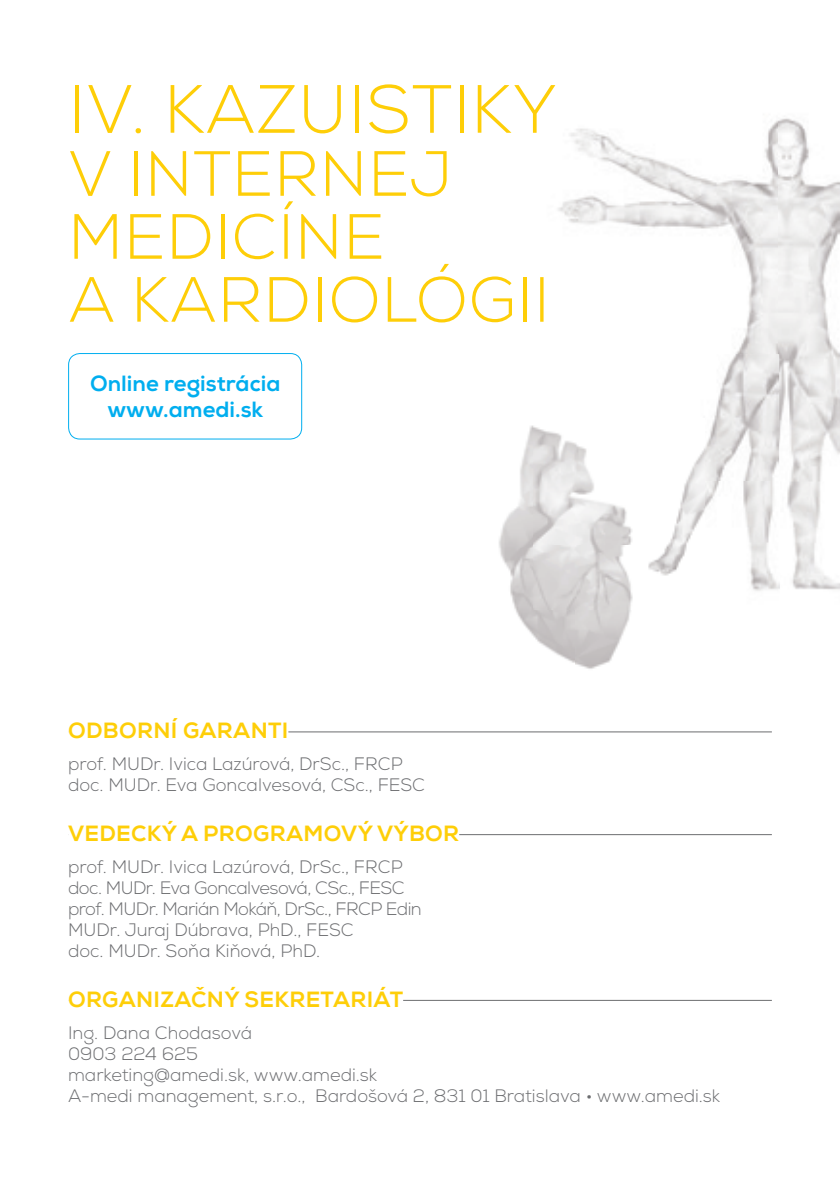
<style>
.page{position:relative;width:840px;height:1191px;background:#fff}
.page>*{position:absolute;margin:0;border:0;box-sizing:border-box;transform-origin:0 0}
.t1{font:300 68.2px "Nexa";letter-spacing:.015em;color:#fece08}
.t2{font:300 63.8px/63px "Nexa";letter-spacing:.015em;color:#fece08}
.t3{font:800 22px "Nexa";letter-spacing:.015em;color:#fece08}
.t4{font:800 22px/26.4px "Nexa";color:#00aeef;text-align:center}
.t5{font:300 18px/21px "Nexa";color:#6c6d70}
.t6{font:300 18px/21px "Nexa";letter-spacing:-.025em;color:#6c6d70}
</style>
<div class="page">
<hr style="left:68px;top:731px;width:703px;height:1px;background:#6c6d70">
<div style="left:68px;top:721px;width:220px;height:16px;background:#fff"></div>
<hr style="left:68px;top:834px;width:703px;height:1px;background:#6c6d70">
<div style="left:68px;top:823px;width:391px;height:16px;background:#fff"></div>
<hr style="left:68px;top:1000px;width:703px;height:1px;background:#6c6d70">
<div style="left:68px;top:989px;width:335px;height:16px;background:#fff"></div>
<img style="left:499px;top:425px;width:34px;height:123px">
<img style="left:499px;top:548px;width:75px;height:115px">
<img style="left:574px;top:609px;width:57px;height:60px">
<img style="left:543px;top:120px;width:235px;height:362px">
<img style="left:778px;top:118px;width:61px;height:472px">
<img style="left:704px;top:482px;width:74px;height:109px">
<img style="left:533px;top:99px;width:24px;height:34px">
<img style="left:540px;top:277px;width:3px;height:45px">
<img style="left:533px;top:418px;width:171px;height:191px">
<div style="left:68px;top:353px;width:234px;height:86px;border:1px solid #00aeef;border-radius:11px"></div>
<h1 class="t1" style="left:68px;top:69px;width:490px">IV. KAZUISTIKY</h1>
<h2 class="t2" style="left:68px;top:144px;width:483px">V INTERNEJ<br>MEDICÍNE<br>A KARDIOLÓGII</h2>
<p class="t4" style="left:90px;top:370px;width:192px">Online registrácia www.amedi.sk</p>
<p class="t3" style="left:68px;top:717px;width:222px">ODBORNÍ GARANTI</p>
<p class="t5" style="left:68px;top:754px;width:358px">prof. MUDr. Ivica Lazúrová, DrSc., FRCP doc. MUDr. Eva Goncalvesová, CSc., FESC</p>
<p class="t3" style="left:68px;top:819px;width:392px">VEDECKÝ A PROGRAMOVÝ VÝBOR</p>
<p class="t6" style="left:68px;top:857px;width:355px">prof. MUDr. Ivica Lazúrová, DrSc., FRCP doc. MUDr. Eva Goncalvesová, CSc., FESC prof. MUDr. Marián Mokáň, DrSc., FRCP Edin MUDr. Juraj Dúbrava, PhD., FESC<br>doc. MUDr. Soňa Kiňová, PhD.</p>
<p class="t3" style="left:68px;top:985px;width:336px">ORGANIZAČNÝ SEKRETARIÁT</p>
<p class="t5" style="left:68px;top:1022px;width:653px">Ing. Dana Chodasová<br>0903 224 625<br>marketing@amedi.sk, www.amedi.sk<br>A-medi management, s.r.o., Bardošová 2, 831 01 Bratislava • www.amedi.sk</p>
</div>
